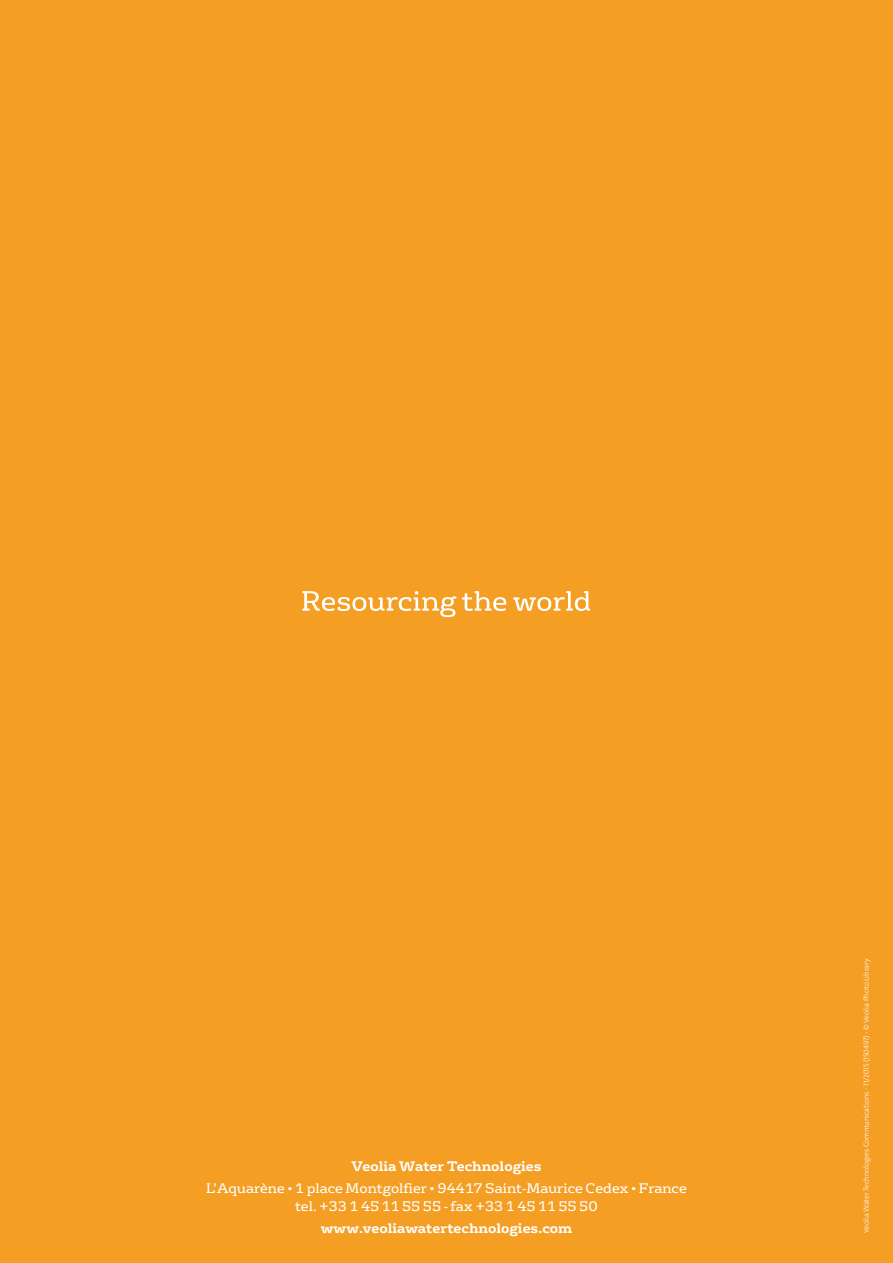
<style>
.page{position:relative;width:893px;height:1263px;background:#f59e24}
.page>*{position:absolute;margin:0;border:0;box-sizing:border-box;transform-origin:0 0}
.t1{font:13.5px/18px "FS Rufus";color:#fff;text-align:center}
.t2{font:700 13.5px "FS Rufus";color:#fff}
.t3{font:7.5px "The Sans Veolia W3 Lig";color:#fff}
</style>
<div class="page">
<svg style="left:302px;top:591px;width:288px;height:26px"></svg>
<p class="t2" style="left:351px;top:1154px;width:192px">Veolia Water Technologies</p>
<p class="t1" style="left:206px;top:1178px;width:482px">L’Aquarène • 1 place Montgolfier • 94417 Saint-Maurice Cedex • France tel. +33 1 45 11 55 55 - fax +33 1 45 11 55 50</p>
<p class="t2" style="left:321px;top:1216px;width:253px">www.veoliawatertechnologies.com</p>
<p class="t3" style="left:861px;top:1233px;width:276px;rotate:-90deg">Veolia Water Technologies Communications - 11/2015 (150497) - © Veolia Photo Library</p>
</div>
